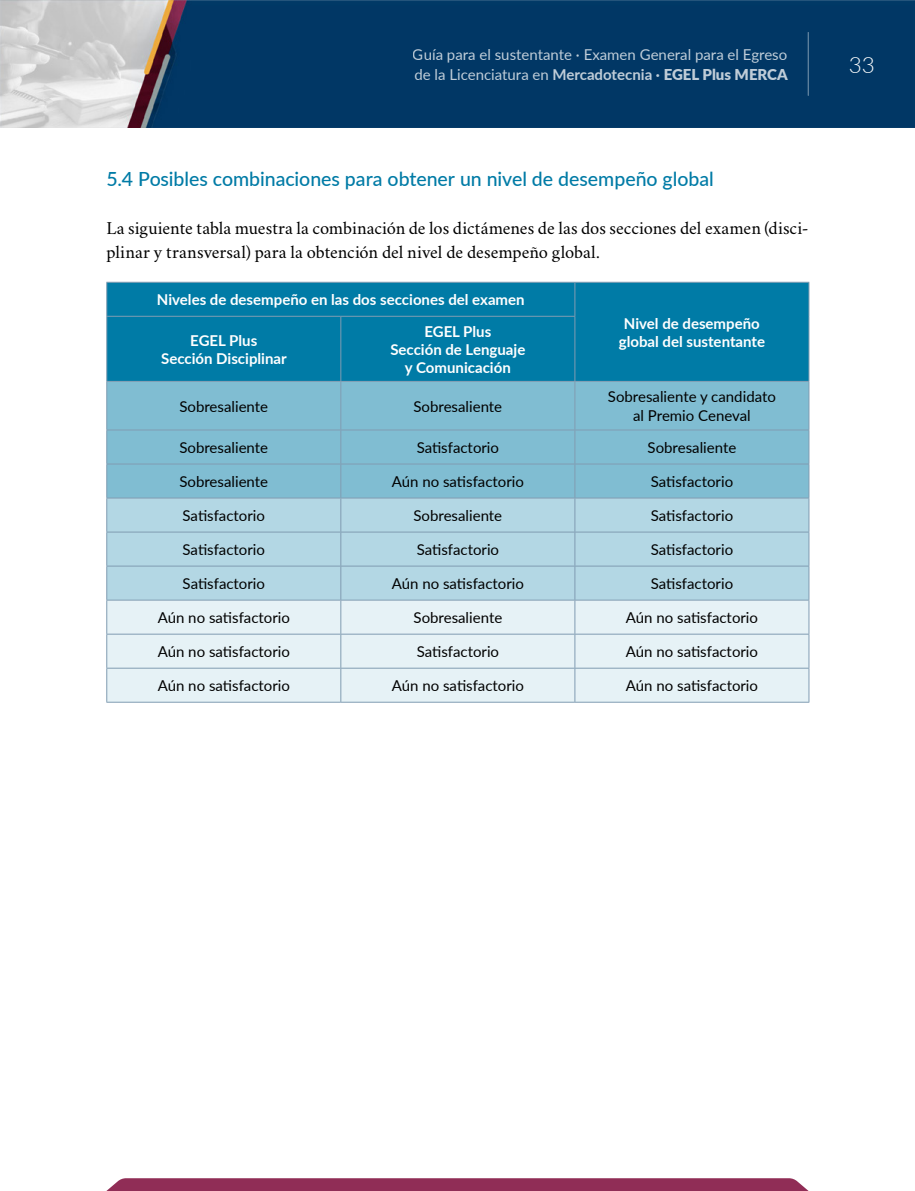
<style>
.page{position:relative;width:915px;height:1191px;background:#fff}
.page>*{position:absolute;margin:0;border:0;box-sizing:border-box;transform-origin:0 0}
.t1{font:300 22.5px "Lato";color:#fff}
.t2{font:500 19.5px "Lato";color:#007ba6}
.t3{font:18px/24px "Crimson";color:#000}
.t4{font:15px/19.5px "Lato";color:#000;text-align:center}
.t5{font:700 15px/18px "Lato";color:#fff;text-align:center}
.t6{font:15px/19.5px "Lato";color:#fff}
.s1{font-weight:700}
.s2{font-weight:900}
</style>
<div class="page">
<svg style="left:106px;top:1178px;width:702px;height:13px;background:#94355c"></svg>
<img style="left:0;top:0;width:914px;height:128px">
<hr style="left:807px;top:32px;width:1px;height:63px;background:#fff">
<div style="left:107px;top:283px;width:701px;height:98px;background:#007ba6"></div>
<div style="left:107px;top:382px;width:701px;height:115px;background:#80bdd2"></div>
<div style="left:107px;top:498px;width:701px;height:102px;background:#b3d7e4"></div>
<div style="left:107px;top:601px;width:701px;height:101px;background:#e6f2f6"></div>
<hr style="left:574px;top:283px;width:1px;height:33px;background:#809cb2">
<hr style="left:106px;top:316px;width:235px;height:1px;background:#809cb2">
<hr style="left:341px;top:316px;width:234px;height:1px;background:#809cb2">
<hr style="left:340px;top:317px;width:1px;height:64px;background:#809cb2">
<hr style="left:574px;top:317px;width:1px;height:64px;background:#809cb2">
<hr style="left:106px;top:381px;width:235px;height:1px;background:#809cb2">
<hr style="left:341px;top:381px;width:233px;height:1px;background:#809cb2">
<hr style="left:340px;top:382px;width:1px;height:47px;background:#809cb2">
<hr style="left:574px;top:381px;width:235px;height:1px;background:#809cb2">
<hr style="left:574px;top:382px;width:1px;height:47px;background:#809cb2">
<hr style="left:340px;top:430px;width:1px;height:33px;background:#809cb2">
<hr style="left:574px;top:430px;width:1px;height:33px;background:#809cb2">
<hr style="left:106px;top:463px;width:235px;height:1px;background:#809cb2">
<hr style="left:341px;top:463px;width:233px;height:1px;background:#809cb2">
<hr style="left:340px;top:464px;width:1px;height:33px;background:#809cb2">
<hr style="left:574px;top:463px;width:235px;height:1px;background:#809cb2">
<hr style="left:574px;top:464px;width:1px;height:33px;background:#809cb2">
<hr style="left:106px;top:497px;width:235px;height:1px;background:#809cb2">
<hr style="left:341px;top:497px;width:233px;height:1px;background:#809cb2">
<hr style="left:340px;top:498px;width:1px;height:34px;background:#809cb2">
<hr style="left:574px;top:497px;width:235px;height:1px;background:#809cb2">
<hr style="left:574px;top:498px;width:1px;height:34px;background:#809cb2">
<hr style="left:106px;top:532px;width:235px;height:1px;background:#809cb2">
<hr style="left:341px;top:532px;width:233px;height:1px;background:#809cb2">
<hr style="left:340px;top:532px;width:1px;height:34px;background:#809cb2">
<hr style="left:574px;top:532px;width:235px;height:1px;background:#809cb2">
<hr style="left:574px;top:532px;width:1px;height:34px;background:#809cb2">
<hr style="left:106px;top:566px;width:235px;height:1px;background:#809cb2">
<hr style="left:341px;top:566px;width:233px;height:1px;background:#809cb2">
<hr style="left:340px;top:566px;width:1px;height:34px;background:#809cb2">
<hr style="left:574px;top:566px;width:235px;height:1px;background:#809cb2">
<hr style="left:574px;top:566px;width:1px;height:34px;background:#809cb2">
<hr style="left:106px;top:600px;width:235px;height:1px;background:#809cb2">
<hr style="left:341px;top:600px;width:233px;height:1px;background:#809cb2">
<hr style="left:340px;top:600px;width:1px;height:34px;background:#809cb2">
<hr style="left:574px;top:600px;width:235px;height:1px;background:#809cb2">
<hr style="left:574px;top:600px;width:1px;height:34px;background:#809cb2">
<hr style="left:106px;top:634px;width:235px;height:1px;background:#809cb2">
<hr style="left:341px;top:634px;width:233px;height:1px;background:#809cb2">
<hr style="left:340px;top:634px;width:1px;height:34px;background:#809cb2">
<hr style="left:574px;top:634px;width:235px;height:1px;background:#809cb2">
<hr style="left:574px;top:634px;width:1px;height:34px;background:#809cb2">
<hr style="left:106px;top:668px;width:235px;height:1px;background:#809cb2">
<hr style="left:341px;top:668px;width:233px;height:1px;background:#809cb2">
<hr style="left:340px;top:668px;width:1px;height:34px;background:#809cb2">
<hr style="left:574px;top:668px;width:235px;height:1px;background:#809cb2">
<hr style="left:574px;top:668px;width:1px;height:34px;background:#809cb2">
<hr style="left:106px;top:430px;width:1px;height:33px;background:#809cb2">
<hr style="left:808px;top:430px;width:1px;height:33px;background:#809cb2">
<hr style="left:106px;top:464px;width:1px;height:33px;background:#809cb2">
<hr style="left:808px;top:464px;width:1px;height:33px;background:#809cb2">
<hr style="left:106px;top:498px;width:1px;height:34px;background:#809cb2">
<hr style="left:808px;top:498px;width:1px;height:34px;background:#809cb2">
<hr style="left:106px;top:532px;width:1px;height:34px;background:#809cb2">
<hr style="left:808px;top:532px;width:1px;height:34px;background:#809cb2">
<hr style="left:106px;top:566px;width:1px;height:34px;background:#809cb2">
<hr style="left:808px;top:566px;width:1px;height:34px;background:#809cb2">
<hr style="left:106px;top:600px;width:1px;height:34px;background:#809cb2">
<hr style="left:808px;top:600px;width:1px;height:34px;background:#809cb2">
<hr style="left:106px;top:634px;width:1px;height:34px;background:#809cb2">
<hr style="left:808px;top:634px;width:1px;height:34px;background:#809cb2">
<hr style="left:106px;top:668px;width:1px;height:34px;background:#809cb2">
<hr style="left:808px;top:668px;width:1px;height:34px;background:#809cb2">
<hr style="left:106px;top:702px;width:235px;height:1px;background:#809cb2">
<hr style="left:341px;top:702px;width:233px;height:1px;background:#809cb2">
<hr style="left:574px;top:702px;width:235px;height:1px;background:#809cb2">
<hr style="left:106px;top:282px;width:235px;height:1px;background:#809cb2">
<hr style="left:106px;top:283px;width:1px;height:33px;background:#809cb2">
<hr style="left:341px;top:282px;width:233px;height:1px;background:#809cb2">
<hr style="left:574px;top:282px;width:235px;height:1px;background:#809cb2">
<hr style="left:808px;top:283px;width:1px;height:33px;background:#809cb2">
<hr style="left:106px;top:317px;width:1px;height:64px;background:#809cb2">
<hr style="left:808px;top:316px;width:1px;height:65px;background:#809cb2">
<hr style="left:106px;top:382px;width:1px;height:47px;background:#809cb2">
<hr style="left:808px;top:382px;width:1px;height:47px;background:#809cb2">
<hr style="left:106px;top:429px;width:235px;height:1px;background:#809cb2">
<hr style="left:341px;top:429px;width:233px;height:1px;background:#809cb2">
<hr style="left:574px;top:429px;width:235px;height:1px;background:#809cb2">
<p class="t6" style="left:412px;top:44px;width:376px">Guía para el sustentante · Examen General para el Egreso de la Licenciatura en <span class="s1">Mercadotecnia ·</span> <span class="s2">EGEL Plus MERCA</span></p>
<h1 class="t1" style="left:848px;top:49px;width:28px">33</h1>
<h2 class="t2" style="left:106px;top:165px;width:608px">5.4 Posibles combinaciones para obtener un nivel de desempeño global</h2>
<p class="t3" style="left:106px;top:215px;width:703px">La siguiente tabla muestra la combinación de los dictámenes de las dos secciones del examen (disci&shy;plinar y transversal) para la obtención del nivel de desempeño global.</p>
<p class="t5" style="left:157px;top:290px;width:369px">Niveles de desempeño en las dos secciones del examen</p>
<p class="t5" style="left:623px;top:314px;width:137px">Nivel de desempeño</p>
<p class="t5" style="left:190px;top:331px;width:68px">EGEL Plus</p>
<p class="t5" style="left:618px;top:332px;width:148px">global del sustentante</p>
<p class="t5" style="left:161px;top:349px;width:127px">Sección Disciplinar</p>
<p class="t5" style="left:390px;top:322px;width:136px">EGEL Plus<br>Sección de Lenguaje y Comunicación</p>
<p class="t4" style="left:179px;top:396px;width:90px">Sobresaliente</p>
<p class="t4" style="left:413px;top:396px;width:90px">Sobresaliente</p>
<p class="t4" style="left:607px;top:386px;width:169px">Sobresaliente y candidato al Premio Ceneval</p>
<p class="t4" style="left:179px;top:437px;width:90px">Sobresaliente</p>
<p class="t4" style="left:416px;top:437px;width:84px">Satisfactorio</p>
<p class="t4" style="left:647px;top:437px;width:90px">Sobresaliente</p>
<p class="t4" style="left:179px;top:471px;width:90px">Sobresaliente</p>
<p class="t4" style="left:391px;top:471px;width:134px">Aún no satisfactorio</p>
<p class="t4" style="left:650px;top:471px;width:84px">Satisfactorio</p>
<p class="t4" style="left:182px;top:505px;width:84px">Satisfactorio</p>
<p class="t4" style="left:413px;top:505px;width:90px">Sobresaliente</p>
<p class="t4" style="left:650px;top:505px;width:84px">Satisfactorio</p>
<p class="t4" style="left:182px;top:539px;width:84px">Satisfactorio</p>
<p class="t4" style="left:416px;top:539px;width:84px">Satisfactorio</p>
<p class="t4" style="left:650px;top:539px;width:84px">Satisfactorio</p>
<p class="t4" style="left:182px;top:573px;width:84px">Satisfactorio</p>
<p class="t4" style="left:391px;top:573px;width:134px">Aún no satisfactorio</p>
<p class="t4" style="left:650px;top:573px;width:84px">Satisfactorio</p>
<p class="t4" style="left:158px;top:607px;width:134px">Aún no satisfactorio</p>
<p class="t4" style="left:413px;top:607px;width:90px">Sobresaliente</p>
<p class="t4" style="left:625px;top:607px;width:134px">Aún no satisfactorio</p>
<p class="t4" style="left:158px;top:641px;width:134px">Aún no satisfactorio</p>
<p class="t4" style="left:416px;top:641px;width:84px">Satisfactorio</p>
<p class="t4" style="left:625px;top:641px;width:134px">Aún no satisfactorio</p>
<p class="t4" style="left:158px;top:675px;width:134px">Aún no satisfactorio</p>
<p class="t4" style="left:391px;top:675px;width:134px">Aún no satisfactorio</p>
<p class="t4" style="left:625px;top:675px;width:134px">Aún no satisfactorio</p>
</div>
